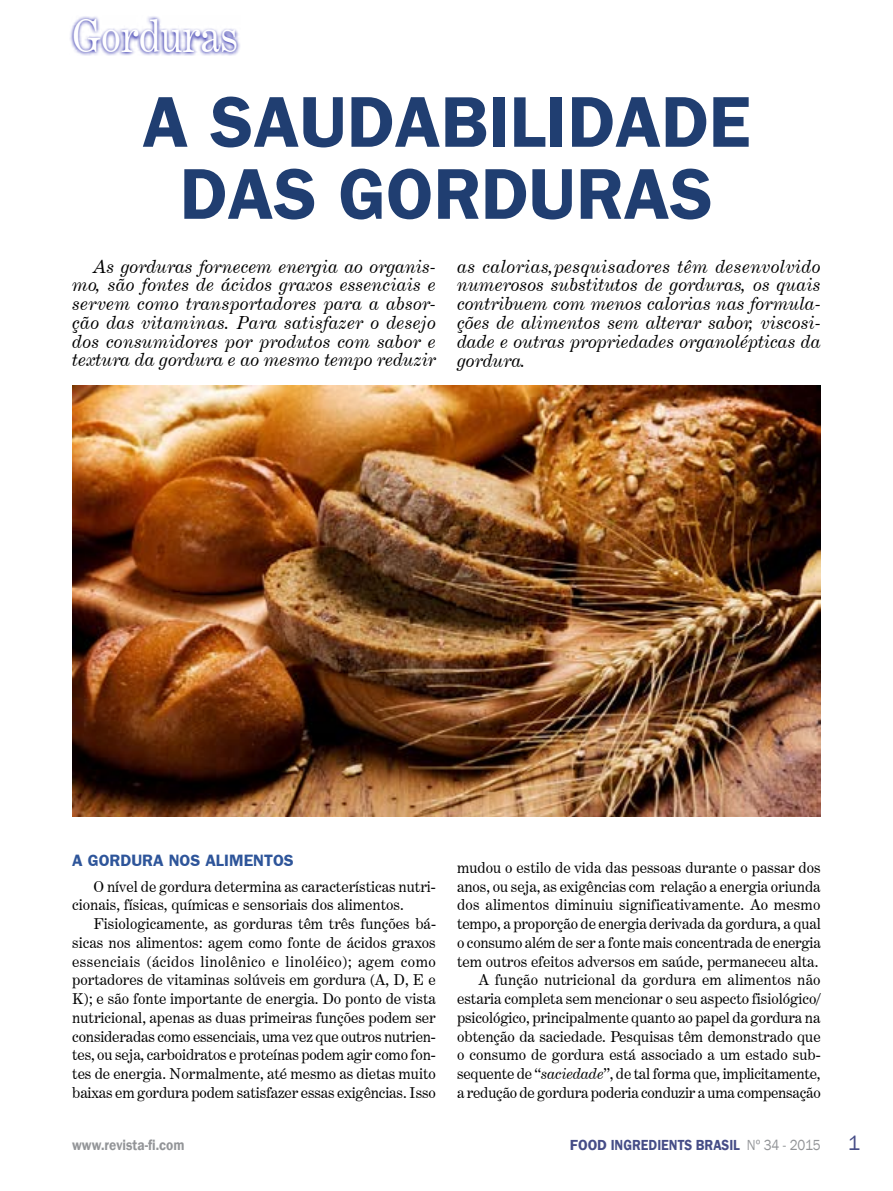
<style>
.page{position:relative;width:893px;height:1191px;background:#fff}
.page>*{position:absolute;margin:0;border:0;box-sizing:border-box;transform-origin:0 0}
.t1{font:700 72px/72px "Frankfurt Gothic";color:#203e71;text-align:center}
.t2{font:45px "Century Expanded BT";color:#fff;scale:.9 1}
.t3{font:21px "Franklin Gothic";color:#464d87}
.t4{font:italic 18px/18.8px "Century Expanded BT";color:#000;text-align:justify}
.t5{font:700 16.5px "Frankfurt Gothic";color:#2e559a}
.t6{font:15px/18.8px "Century Expanded BT";color:#000}
.t7{font:600 15px "Franklin Gothic";color:#464d87}
.t8{font:600 15px "Franklin Gothic";color:#939598;scale:.9 1}
.s1{font-style:italic}
.s2{font-weight:400;color:#939598}
</style>
<div class="page">
<svg style="left:70px;top:16px;width:170px;height:40px"></svg>
<img style="left:72px;top:385px;width:749px;height:431px">
<h2 class="t2" style="left:72px;top:9px;width:186px">Gorduras</h2>
<h1 class="t1" style="left:142px;top:84px;width:610px">A SAUDABILIDADE<br>DAS GORDURAS</h1>
<p class="t4" style="left:72px;top:257px;width:365px;text-indent:21px">As gorduras fornecem energia ao organis&shy;mo, são fontes de ácidos graxos essenciais e servem como transportadores para a absor&shy;ção das vitaminas. Para satisfazer o desejo dos consumidores por produtos com sabor e textura da gordura e ao mesmo tempo reduzir</p>
<p class="t4" style="left:457px;top:257px;width:365px">as calorias,pesquisadores têm desenvolvido numerosos substitutos de gorduras, os quais contribuem com menos calorias nas formula&shy;ções de alimentos sem alterar sabor, viscosi&shy;dade e outras propriedades organolépticas da gordura.</p>
<p class="t5" style="left:72px;top:850px;width:223px">A GORDURA NOS ALIMENTOS</p>
<p class="t6" style="left:72px;top:876px;width:365px;text-indent:21px">O nível de gordura determina as características nutri&shy;cionais, físicas, químicas e sensoriais dos alimentos.</p>
<p class="t6" style="left:72px;top:914px;width:365px;text-align:justify;text-indent:21px">Fisiologicamente, as gorduras têm três funções bá&shy;sicas nos alimentos: agem como fonte de ácidos graxos essenciais (ácidos linolênico e linoléico); agem como portadores de vitaminas solúveis em gordura (A, D, E e K); e são fonte importante de energia. Do ponto de vista nutricional, apenas as duas primeiras funções podem ser consideradas como essenciais, uma vez que outros nutrien&shy;tes, ou seja, carboidratos e proteínas podem agir como fon&shy;tes de energia. Normalmente, até mesmo as dietas muito baixas em gordura podem satisfazer essas exigências. Isso</p>
<p class="t6" style="left:457px;top:858px;width:365px;text-align:right">mudou o estilo de vida das pessoas durante o passar dos anos, ou seja, as exigências com relação a energia oriunda dos alimentos diminuiu significativamente. Ao mesmo tempo, a proporção de energia derivada da gordura, a qual o consumo além de ser a fonte mais concentrada de energia tem outros efeitos adversos em saúde, permaneceu alta.<br>A função nutricional da gordura em alimentos não estaria completa sem mencionar o seu aspecto fisiológico/ psicológico, principalmente quanto ao papel da gordura na obtenção da saciedade. Pesquisas têm demonstrado que o consumo de gordura está associado a um estado sub&shy;sequente de “<span class="s1">saciedade</span>”, de tal forma que, implicitamente, a redução de gordura poderia conduzir a uma compensação</p>
<p class="t8" style="left:72px;top:1135px;width:126px">www.revista-fi.com</p>
<p class="t7" style="left:570px;top:1135px;width:252px">FOOD INGREDIENTS BRASIL <span class="s2">Nº 34 - 2015</span></p>
<h3 class="t3" style="left:848px;top:1130px;width:14px">1</h3>
</div>
